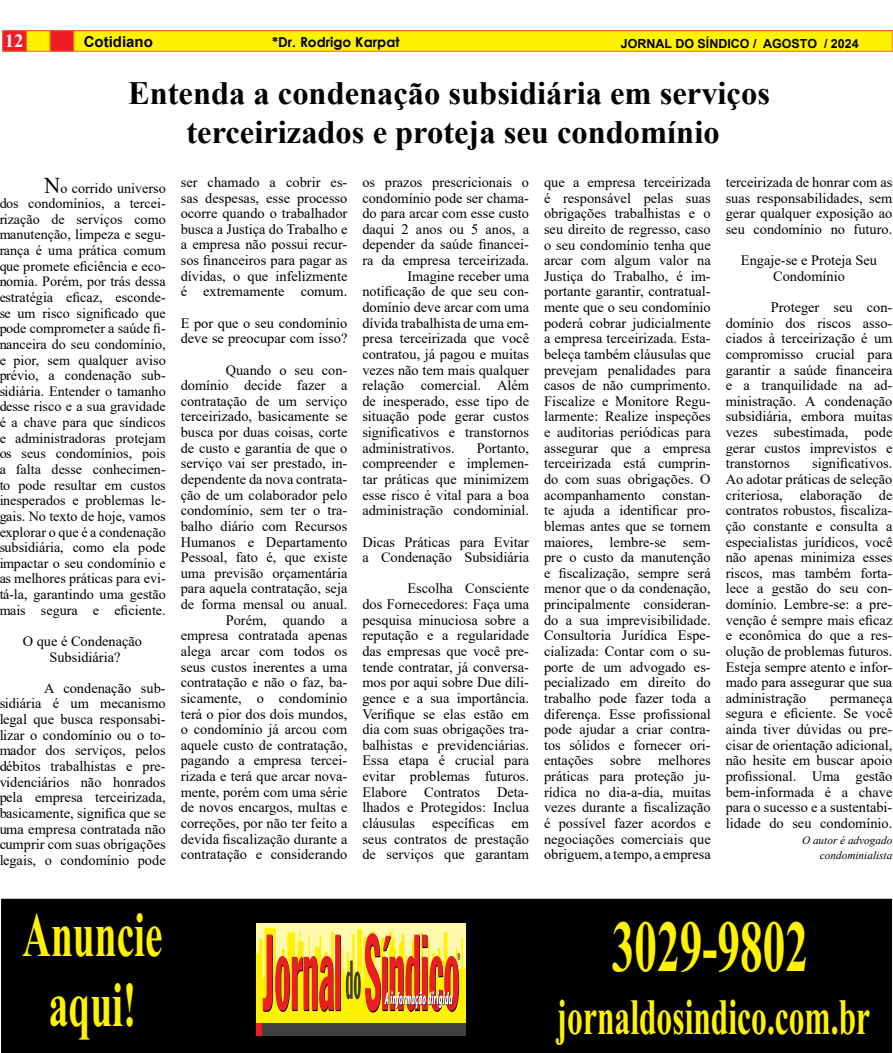
<style>
.page{position:relative;width:893px;height:1053px;background:#fff}
.page>*{position:absolute;margin:0;border:0;box-sizing:border-box;transform-origin:0 0}
.t1{font:700 73.12px "Times New Roman";color:#fff200;scale:.62 1}
.t2{font:700 63.38px/70.2px "Times New Roman";color:#fff200;text-align:center;scale:.62 1}
.t3{font:700 50.75px "Times New Roman";color:#fff200;scale:.62 1}
.t4{font:700 32.5px/39px "Times New Roman";color:#000;text-align:center}
.t5{font:700 18.75px "Times New Roman";color:#fff}
.t6{font:700 15px "Arial";color:#000}
.t7{font:14.38px/15.6px "Times New Roman";color:#000;text-align:justify}
.t8{font:14.12px/15.6px "Times New Roman";color:#000;text-align:justify}
.t9{font:700 13.75px "Century Gothic";color:#000}
.t10{font:700 12.5px "Arial";color:#000}
.t11{font:italic 11.25px/15.6px "Times New Roman";color:#000;text-align:right}
.s1{font-size:22.5px}
</style>
<div class="page">
<img style="left:2px;top:30px;width:890px;height:21px">
<div style="left:3px;top:900px;width:887px;height:150px;background:#000"></div>
<div style="left:256px;top:923px;width:209px;height:102px;background:#fff200"></div>
<div style="left:256px;top:1022px;width:209px;height:13px;background:#404041"></div>
<div style="left:256px;top:1022px;width:5px;height:13px;background:#ed1d24"></div>
<svg style="left:256px;top:923px;width:209px;height:89px"></svg>
<div style="left:1px;top:898px;width:891px;height:154px;border:1px solid #000"></div>
<h3 class="t5" style="left:5px;top:28px;width:20px">12</h3>
<p class="t6" style="left:84px;top:31px;width:71px">Cotidiano</p>
<p class="t9" style="left:272px;top:32px;width:129px">*Dr. Rodrigo Karpat</p>
<p class="t10" style="left:621px;top:35px;width:240px">JORNAL DO SÍNDICO / AGOSTO / 2024</p>
<h3 class="t4" style="left:128px;top:73px;width:643px">Entenda a condenação subsidiária em serviços terceirizados e proteja seu condomínio</h3>
<p class="t8" style="left:-1px;top:179px;width:168px;text-indent:45px"><span class="s1">N</span>o corrido universo dos condomínios, a tercei&shy;rização de serviços como manutenção, limpeza e segu&shy;rança é uma prática comum que promete eficiência e eco&shy;nomia. Porém, por trás dessa estratégia eficaz, esconde&shy;se um risco significado que pode comprometer a saúde fi&shy;nanceira do seu condomínio, e pior, sem qualquer aviso prévio, a condenação sub&shy;sidiária. Entender o tamanho desse risco e a sua gravidade é a chave para que síndicos e administradoras protejam os seus condomínios, pois a falta desse conhecimen&shy;to pode resultar em custos inesperados e problemas le&shy;gais. No texto de hoje, vamos explorar o que é a condenação subsidiária, como ela pode impactar o seu condomínio e as melhores práticas para evi&shy;tá-la, garantindo uma gestão mais segura e eficiente.</p>
<p class="t7" style="left:23px;top:632px;width:121px;text-align:center">O que é Condenação<br>Subsidiária?</p>
<p class="t7" style="left:-1px;top:679px;width:168px;text-indent:45px">A condenação sub&shy;sidiária é um mecanismo legal que busca responsabi&shy;lizar o condomínio ou o to&shy;mador dos serviços, pelos débitos trabalhistas e pre&shy;videnciários não honrados pela empresa terceirizada, basicamente, significa que se uma empresa contratada não cumprir com suas obrigações legais, o condomínio pode</p>
<p class="t7" style="left:181px;top:174px;width:168px">ser chamado a cobrir es&shy;sas despesas, esse processo ocorre quando o trabalhador busca a Justiça do Trabalho e a empresa não possui recur&shy;sos financeiros para pagar as dívidas, o que infelizmente é extremamente comum.</p>
<p class="t7" style="left:181px;top:314px;width:168px">E por que o seu condomínio deve se preocupar com isso?</p>
<p class="t7" style="left:181px;top:361px;width:168px;text-align:right">Quando o seu con&shy;domínio decide fazer a contratação de um serviço terceirizado, basicamente se busca por duas coisas, corte de custo e garantia de que o serviço vai ser prestado, in&shy;dependente da nova contrata&shy;ção de um colaborador pelo condomínio, sem ter o tra&shy;balho diário com Recursos<br>Humanos e Departamento<br>Pessoal, fato é, que existe uma previsão orçamentária para aquela contratação, seja de forma mensal ou anual.<br>Porém, quando a empresa contratada apenas alega arcar com todos os seus custos inerentes a uma contratação e não o faz, ba&shy;sicamente, o condomínio terá o pior dos dois mundos, o condomínio já arcou com aquele custo de contratação, pagando a empresa tercei&shy;rizada e terá que arcar nova&shy;mente, porém com uma série de novos encargos, multas e correções, por não ter feito a devida fiscalização durante a contratação e considerando</p>
<p class="t7" style="left:544px;top:174px;width:168px">que a empresa terceirizada é responsável pelas suas obrigações trabalhistas e o seu direito de regresso, caso o seu condomínio tenha que arcar com algum valor na Justiça do Trabalho, é im&shy;portante garantir, contratual&shy;mente que o seu condomínio poderá cobrar judicialmente a empresa terceirizada. Esta&shy;beleça também cláusulas que prevejam penalidades para casos de não cumprimento.<br>Fiscalize e Monitore Regu&shy;larmente: Realize inspeções e auditorias periódicas para assegurar que a empresa terceirizada está cumprin&shy;do com suas obrigações. O acompanhamento constan&shy;te ajuda a identificar pro&shy;blemas antes que se tornem maiores, lembre-se sem&shy;pre o custo da manutenção e fiscalização, sempre será menor que o da condenação, principalmente consideran&shy;do a sua imprevisibilidade.<br>Consultoria Jurídica Espe&shy;cializada: Contar com o su&shy;porte de um advogado es&shy;pecializado em direito do trabalho pode fazer toda a diferença. Esse profissional pode ajudar a criar contra&shy;tos sólidos e fornecer ori&shy;entações sobre melhores práticas para proteção ju&shy;rídica no dia-a-dia, muitas vezes durante a fiscalização é possível fazer acordos e negociações comerciais que obriguem, a tempo, a empresa</p>
<p class="t7" style="left:726px;top:174px;width:168px">terceirizada de honrar com as suas responsabilidades, sem gerar qualquer exposição ao seu condomínio no futuro.</p>
<p class="t7" style="left:362px;top:174px;width:168px">os prazos prescricionais o</p>
<p class="t7" style="left:362px;top:189px;width:168px">condomínio pode ser chama-</p>
<p class="t7" style="left:362px;top:205px;width:168px">do para arcar com esse custo</p>
<p class="t7" style="left:362px;top:221px;width:168px">daqui 2 anos ou 5 anos, a</p>
<p class="t7" style="left:362px;top:236px;width:168px">depender da saúde financei-</p>
<p class="t7" style="left:362px;top:252px;width:168px">ra da empresa terceirizada.</p>
<p class="t7" style="left:407px;top:268px;width:123px">Imagine receber uma</p>
<p class="t7" style="left:362px;top:283px;width:168px">notificação de que seu con-</p>
<p class="t7" style="left:362px;top:299px;width:168px">domínio deve arcar com uma</p>
<p class="t7" style="left:362px;top:314px;width:168px">dívida trabalhista de uma em-</p>
<p class="t7" style="left:362px;top:330px;width:168px">presa terceirizada que você</p>
<p class="t7" style="left:362px;top:346px;width:168px">contratou, já pagou e muitas</p>
<p class="t7" style="left:362px;top:361px;width:168px">vezes não tem mais qualquer</p>
<p class="t7" style="left:362px;top:377px;width:168px">relação comercial. Além</p>
<p class="t7" style="left:362px;top:393px;width:168px">de inesperado, esse tipo de</p>
<p class="t7" style="left:362px;top:408px;width:168px">situação pode gerar custos</p>
<p class="t7" style="left:362px;top:424px;width:168px">significativos e transtornos</p>
<p class="t7" style="left:362px;top:439px;width:94px">administrativos.</p>
<p class="t7" style="left:741px;top:252px;width:138px;text-align:center">Engaje-se e Proteja Seu<br>Condomínio</p>
<p class="t7" style="left:726px;top:299px;width:168px;text-indent:45px">Proteger seu con&shy;domínio dos riscos asso&shy;ciados à terceirização é um compromisso crucial para garantir a saúde financeira e a tranquilidade na ad&shy;ministração. A condenação subsidiária, embora muitas vezes subestimada, pode gerar custos imprevistos e transtornos</p>
<p class="t7" style="left:362px;top:439px;width:168px;text-indent:114px">Portanto, compreender e implemen&shy;tar práticas que minimizem esse risco é vital para a boa administração condominial.</p>
<p class="t7" style="left:362px;top:533px;width:168px">Dicas Práticas para Evitar a Condenação Subsidiária</p>
<p class="t7" style="left:362px;top:580px;width:168px;text-indent:45px">Escolha Consciente dos Fornecedores: Faça uma pesquisa minuciosa sobre a reputação e a regularidade das empresas que você pre&shy;tende contratar, já conversa&shy;mos por aqui sobre Due dili&shy;gence e a sua importância.<br>Verifique se elas estão em dia com suas obrigações tra&shy;balhistas e previdenciárias.<br>Essa etapa é crucial para evitar problemas futuros.<br>Elabore Contratos Deta&shy;lhados e Protegidos: Inclua cláusulas específicas em seus contratos de prestação de serviços que garantam</p>
<p class="t7" style="left:726px;top:455px;width:168px;text-indent:86px">significativos.<br>Ao adotar práticas de seleção criteriosa, elaboração de contratos robustos, fiscaliza&shy;ção constante e consulta a especialistas jurídicos, você não apenas minimiza esses riscos, mas também forta&shy;lece a gestão do seu con&shy;domínio. Lembre-se: a pre&shy;venção é sempre mais eficaz e econômica do que a res&shy;olução de problemas futuros.<br>Esteja sempre atento e infor&shy;mado para assegurar que sua administração</p>
<p class="t7" style="left:726px;top:689px;width:168px;text-indent:104px">permaneça segura e eficiente. Se você ainda tiver dúvidas ou pre&shy;cisar de orientação adicional, não hesite em buscar apoio profissional. Uma gestão bem-informada é a chave para o sucesso e a sustentabi&shy;lidade do seu condomínio.</p>
<p class="t11" style="left:802px;top:831px;width:92px">O autor é advogado condominialista</p>
<h2 class="t2" style="left:23px;top:897px;width:227px">Anuncie aqui!</h2>
<h1 class="t1" style="left:612px;top:893px;width:318px">3029-9802</h1>
<h3 class="t3" style="left:557px;top:980px;width:507px">jornaldosindico.com.br</h3>
</div>
